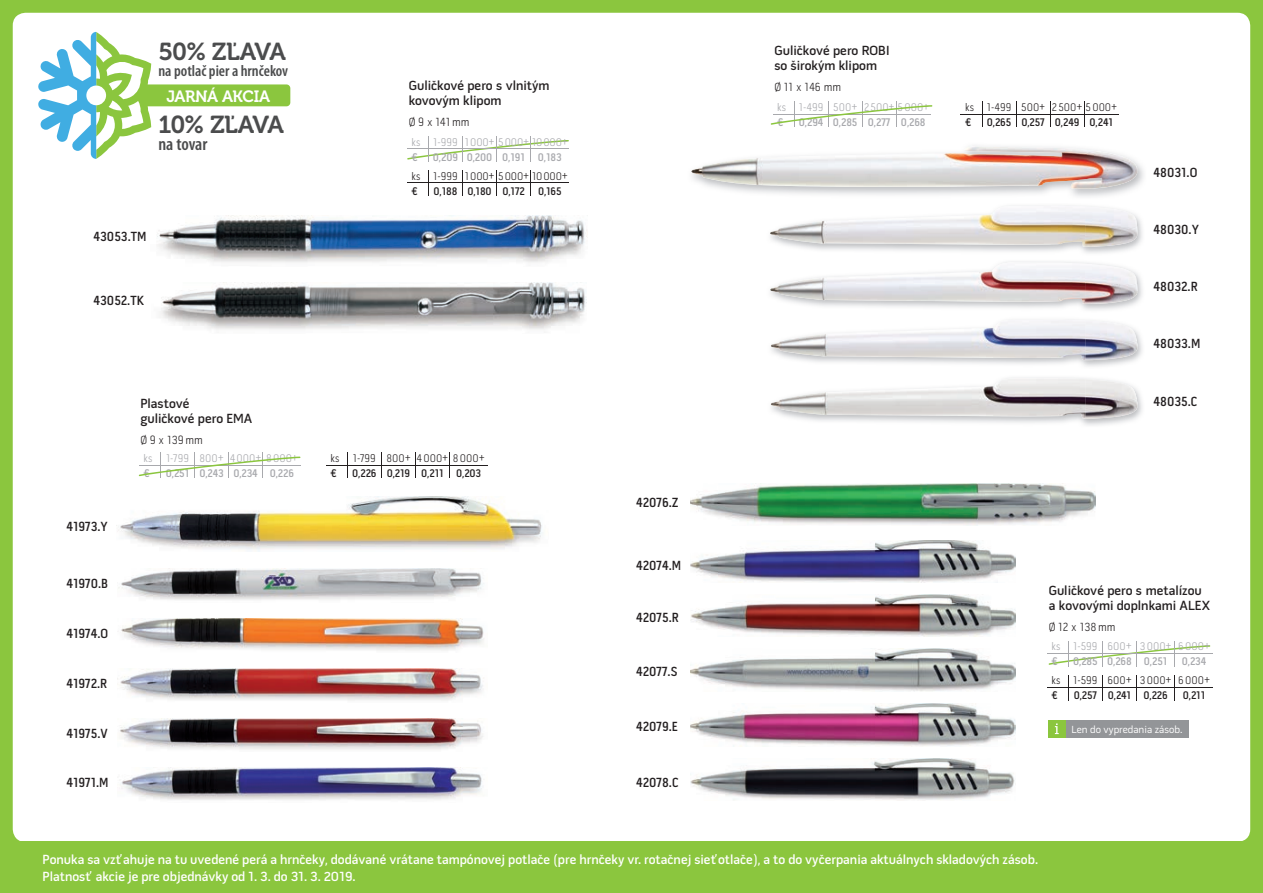
<style>
.page{position:relative;width:1263px;height:893px;background:#8bc63e}
.page>*{position:absolute;margin:0;border:0;box-sizing:border-box;transform-origin:0 0}
.t1{font:24.45px "Museo 700";letter-spacing:-.035em;color:#4b4c4d}
.t2{font:600 condensed 18.15px "Myriad Pro";letter-spacing:-.005em;color:#4b4c4d}
.t3{font:16.35px "Museo 700";letter-spacing:-.03em;color:#fff}
.t4{font:600 condensed 15.9px "Myriad Pro";color:#4b4c4d}
.t5{font:600 13.5px/16.2px "Pill Gothic 600 mg";color:#fff}
.t6{font:600 13.5px "Pill Gothic 300 mg";color:#231f20}
.t7{font:600 13.5px/15px "Pill Gothic 600 mg";color:#231f20}
.t8{font:300 12px "Pill Gothic 300 mg";color:#231f20}
.t9{font:300 11.25px "Pill Gothic 300 mg";color:#231f20}
.t10{font:300 11.25px "Pill Gothic 300 mg";color:#a8a9ad}
.t11{font:600 11.25px "Pill Gothic 300 mg";letter-spacing:-.01em;color:#231f20}
.t12{font:600 11.25px "Pill Gothic 300 mg";letter-spacing:-.01em;color:#a8a9ad}
.t13{font:10.5px "Pill Gothic 600 mg";color:#fff}
</style>
<div class="page">
<div style="left:13px;top:13px;width:1237px;height:829px;background:#fff;border-radius:13px"></div>
<div style="left:142px;top:84px;width:148px;height:22px;background:#8bc63e;border-radius:4px"></div>
<svg style="left:38px;top:32px;width:113px;height:127px"></svg>
<img style="left:116px;top:496px;width:427px;height:56px">
<img style="left:118px;top:568px;width:366px;height:32px">
<img style="left:121px;top:768px;width:361px;height:32px">
<img style="left:117px;top:669px;width:366px;height:32px">
<img style="left:121px;top:618px;width:363px;height:33px">
<img style="left:120px;top:718px;width:363px;height:32px">
<hr style="left:347px;top:465px;width:34px;height:1px;background:#231f20">
<svg style="left:326px;top:453px;width:22px;height:25px"></svg>
<hr style="left:381px;top:465px;width:34px;height:1px;background:#231f20">
<svg style="left:381px;top:453px;width:1px;height:25px"></svg>
<hr style="left:415px;top:465px;width:34px;height:1px;background:#231f20">
<svg style="left:415px;top:453px;width:1px;height:25px"></svg>
<hr style="left:449px;top:465px;width:39px;height:1px;background:#231f20">
<svg style="left:449px;top:453px;width:1px;height:25px"></svg>
<hr style="left:263px;top:465px;width:38px;height:1px;background:#a8a9ad">
<svg style="left:139px;top:453px;width:161px;height:25px"></svg>
<img style="left:690px;top:594px;width:325px;height:42px">
<img style="left:690px;top:540px;width:325px;height:42px">
<img style="left:690px;top:484px;width:406px;height:41px">
<img style="left:690px;top:649px;width:325px;height:42px">
<img style="left:690px;top:704px;width:325px;height:42px">
<img style="left:690px;top:758px;width:325px;height:42px">
<hr style="left:1175px;top:653px;width:38px;height:1px;background:#a8a9ad">
<svg style="left:1047px;top:641px;width:163px;height:25px"></svg>
<hr style="left:1068px;top:687px;width:34px;height:1px;background:#231f20">
<svg style="left:1047px;top:675px;width:22px;height:25px"></svg>
<hr style="left:1102px;top:687px;width:34px;height:1px;background:#231f20">
<svg style="left:1102px;top:675px;width:1px;height:25px"></svg>
<hr style="left:1136px;top:687px;width:39px;height:1px;background:#231f20">
<svg style="left:1136px;top:675px;width:1px;height:25px"></svg>
<hr style="left:1175px;top:687px;width:38px;height:1px;background:#231f20">
<svg style="left:1174px;top:675px;width:1px;height:25px"></svg>
<div style="left:1065px;top:720px;width:124px;height:18px;background:#939598"></div>
<div style="left:1048px;top:720px;width:17px;height:18px;background:#8bc63e"></div>
<svg style="left:1055px;top:723px;width:4px;height:11px"></svg>
<img style="left:800px;top:205px;width:342px;height:48px">
<img style="left:770px;top:206px;width:368px;height:41px">
<img style="left:691px;top:145px;width:447px;height:44px">
<img style="left:807px;top:261px;width:335px;height:49px">
<img style="left:770px;top:262px;width:315px;height:42px">
<img style="left:1085px;top:264px;width:52px;height:40px">
<img style="left:802px;top:319px;width:340px;height:48px">
<img style="left:771px;top:320px;width:367px;height:40px">
<img style="left:770px;top:377px;width:372px;height:49px">
<img style="left:771px;top:378px;width:367px;height:41px">
<hr style="left:982px;top:114px;width:34px;height:1px;background:#231f20">
<svg style="left:961px;top:102px;width:22px;height:25px"></svg>
<hr style="left:1016px;top:114px;width:34px;height:1px;background:#231f20">
<svg style="left:1016px;top:102px;width:1px;height:25px"></svg>
<hr style="left:1050px;top:114px;width:34px;height:1px;background:#231f20">
<svg style="left:1050px;top:102px;width:1px;height:25px"></svg>
<hr style="left:1084px;top:114px;width:34px;height:1px;background:#231f20">
<svg style="left:1084px;top:102px;width:1px;height:25px"></svg>
<svg style="left:771px;top:102px;width:161px;height:25px"></svg>
<img style="left:157px;top:216px;width:430px;height:47px">
<img style="left:160px;top:282px;width:426px;height:48px">
<svg style="left:407px;top:136px;width:162px;height:26px"></svg>
<hr style="left:428px;top:183px;width:34px;height:1px;background:#231f20">
<svg style="left:407px;top:170px;width:22px;height:26px"></svg>
<hr style="left:462px;top:183px;width:34px;height:1px;background:#231f20">
<svg style="left:462px;top:170px;width:1px;height:26px"></svg>
<hr style="left:496px;top:183px;width:35px;height:1px;background:#231f20">
<svg style="left:496px;top:170px;width:1px;height:26px"></svg>
<hr style="left:531px;top:183px;width:38px;height:1px;background:#231f20">
<svg style="left:530px;top:170px;width:1px;height:26px"></svg>
<h1 class="t1" style="left:158px;top:38px;width:129px">50% ZĽAVA</h1>
<p class="t4" style="left:158px;top:62px;width:131px">na potlač pier a hrnčekov</p>
<p class="t3" style="left:166px;top:87px;width:105px">JARNÁ AKCIA</p>
<h1 class="t1" style="left:158px;top:111px;width:127px">10% ZĽAVA</h1>
<h2 class="t2" style="left:158px;top:134px;width:50px">na tovar</h2>
<p class="t6" style="left:94px;top:228px;width:54px">43053.TM</p>
<p class="t6" style="left:94px;top:292px;width:52px">43052.TK</p>
<p class="t7" style="left:409px;top:78px;width:142px">Guličkové pero s vlnitým kovovým klipom</p>
<p class="t8" style="left:409px;top:115px;width:62px">Ø 9 × 141 mm</p>
<p class="t10" style="left:411px;top:135px;width:157px">ks 1-999 1 000+ 5 000+ 10 000+</p>
<p class="t12" style="left:411px;top:150px;width:8px">€</p>
<p class="t12" style="left:433px;top:150px;width:130px">0,209 0,200 0,191 0,183</p>
<p class="t9" style="left:411px;top:169px;width:157px">ks 1-999 1 000+ 5 000+ 10 000+</p>
<p class="t11" style="left:411px;top:184px;width:8px">€</p>
<p class="t11" style="left:433px;top:184px;width:130px">0,188 0,180 0,172 0,165</p>
<p class="t6" style="left:66px;top:518px;width:43px">41973.Y</p>
<p class="t6" style="left:66px;top:576px;width:43px">41970.B</p>
<p class="t6" style="left:66px;top:625px;width:43px">41974.O</p>
<p class="t6" style="left:66px;top:675px;width:42px">41972.R</p>
<p class="t6" style="left:66px;top:725px;width:43px">41975.V</p>
<p class="t6" style="left:66px;top:775px;width:44px">41971.M</p>
<p class="t7" style="left:140px;top:396px;width:114px">Plastové<br>guličkové pero EMA</p>
<p class="t8" style="left:140px;top:433px;width:64px">Ø 9 × 139 mm</p>
<p class="t10" style="left:144px;top:452px;width:156px">ks 1-799 800+ 4 000+ 8 000+</p>
<p class="t12" style="left:144px;top:466px;width:8px">€</p>
<p class="t12" style="left:166px;top:466px;width:130px">0,251 0,243 0,234 0,226</p>
<p class="t9" style="left:330px;top:452px;width:156px">ks 1-799 800+ 4 000+ 8 000+</p>
<p class="t11" style="left:330px;top:466px;width:8px">€</p>
<p class="t11" style="left:352px;top:466px;width:130px">0,226 0,219 0,211 0,203</p>
<p class="t6" style="left:636px;top:495px;width:44px">42076.Z</p>
<p class="t6" style="left:636px;top:558px;width:46px">42074.M</p>
<p class="t6" style="left:636px;top:609px;width:44px">42075.R</p>
<p class="t6" style="left:636px;top:663px;width:43px">42077.S</p>
<p class="t6" style="left:636px;top:718px;width:43px">42079.E</p>
<p class="t6" style="left:636px;top:774px;width:44px">42078.C</p>
<p class="t7" style="left:774px;top:43px;width:117px">Guličkové pero ROBI so širokým klipom</p>
<p class="t8" style="left:774px;top:80px;width:68px">Ø 11 × 146 mm</p>
<p class="t10" style="left:777px;top:101px;width:153px">ks 1-499 500+ 2 500+ 5 000+</p>
<p class="t12" style="left:777px;top:115px;width:8px">€</p>
<p class="t12" style="left:799px;top:115px;width:128px">0,294 0,285 0,277 0,268</p>
<p class="t9" style="left:965px;top:101px;width:153px">ks 1-499 500+ 2 500+ 5 000+</p>
<p class="t11" style="left:965px;top:115px;width:8px">€</p>
<p class="t11" style="left:987px;top:115px;width:128px">0,265 0,257 0,249 0,241</p>
<p class="t6" style="left:1153px;top:165px;width:45px">48031.O</p>
<p class="t6" style="left:1153px;top:221px;width:47px">48030.Y</p>
<p class="t6" style="left:1153px;top:278px;width:46px">48032.R</p>
<p class="t6" style="left:1153px;top:335px;width:48px">48033.M</p>
<p class="t6" style="left:1153px;top:394px;width:45px">48035.C</p>
<p class="t7" style="left:1049px;top:583px;width:163px">Guličkové pero s metalízou a kovovými doplnkami ALEX</p>
<p class="t8" style="left:1049px;top:620px;width:68px">Ø 12 × 138 mm</p>
<p class="t10" style="left:1051px;top:640px;width:160px">ks 1-599 600+ 3 000+ 6 000+</p>
<p class="t12" style="left:1051px;top:655px;width:8px">€</p>
<p class="t12" style="left:1073px;top:655px;width:96px">0,285 0,268 0,251</p>
<p class="t12" style="left:1182px;top:655px;width:26px">0,234</p>
<p class="t9" style="left:1051px;top:674px;width:160px">ks 1-599 600+ 3 000+ 6 000+</p>
<p class="t11" style="left:1051px;top:689px;width:8px">€</p>
<p class="t11" style="left:1074px;top:689px;width:96px">0,257 0,241 0,226</p>
<p class="t11" style="left:1183px;top:689px;width:24px">0,211</p>
<p class="t13" style="left:1071px;top:723px;width:112px">Len do vypredania zásob.</p>
<p class="t5" style="left:43px;top:852px;width:997px">Ponuka sa vzťahuje na tu uvedené perá a hrnčeky, dodávané vrátane tampónovej potlače (pre hrnčeky vr. rotačnej sieťotlače), a to do vyčerpania aktuálnych skladových zásob.<br>Platnosť akcie je pre objednávky od 1. 3. do 31. 3. 2019.</p>
</div>
